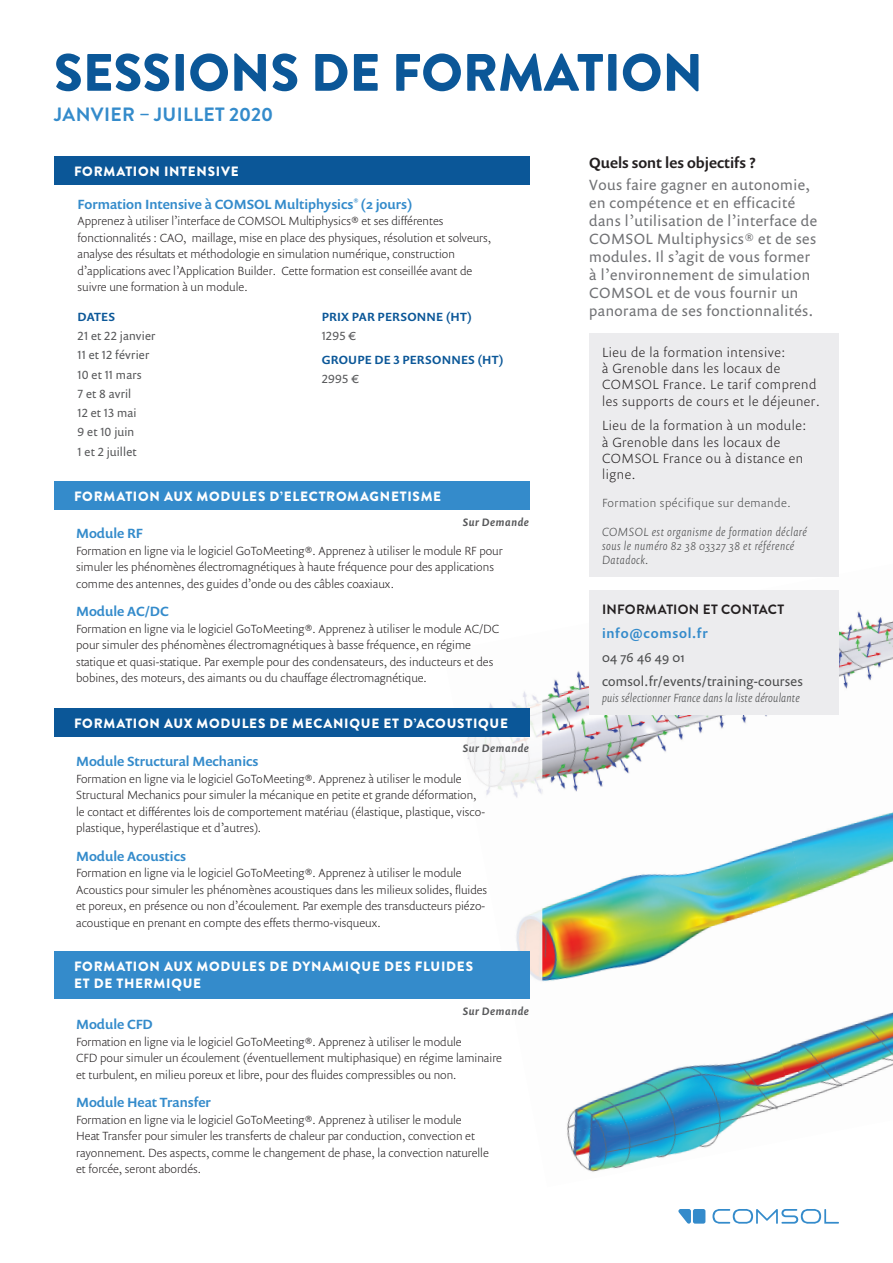
<style>
.page{position:relative;width:893px;height:1263px;background:#fff}
.page>*{position:absolute;margin:0;border:0;box-sizing:border-box;transform-origin:0 0}
.t1{font:900 52.5px "Brandon Grotesque";color:#0b5798}
.t2{font:700 19.2px "Brandon Grotesque";letter-spacing:.02em;color:#348bcb}
.t3{font:15px/18px "Prenton RP Pro";letter-spacing:.03em;color:#717275}
.t4{font:500 15px "Prenton RP Pro";color:#231f20}
.t5{font:300 13.5px/16.2px "Prenton RP Pro";letter-spacing:.04em;color:#231f20}
.t6{font:900 13.5px/16.5px "Brandon Grotesque";letter-spacing:.055em;color:#fff}
.t7{font:500 13.5px "Prenton RP Pro";color:#348bcb}
.t8{font:13.5px/24px "Prenton RP Pro";letter-spacing:.015em;color:#4b4c4d}
.t9{font:700 13.5px "Brandon Grotesque";letter-spacing:.015em;color:#231f20}
.t10{font:500 13.5px "Prenton RP Pro";letter-spacing:.055em;color:#348bcb}
.t11{font:300 12px/16.5px "Prenton RP Pro";color:#231f20}
.t12{font:12px/19.2px "Prenton RP Pro";letter-spacing:.015em;color:#57585a}
.t13{font:italic 300 12px/14.4px "Prenton RP Pro";letter-spacing:.04em;color:#4b4c4d}
.t14{font:500 12px "Prenton RP Pro";letter-spacing:.02em;color:#0b5798}
.t15{font:italic 300 12px "Prenton RP Pro";letter-spacing:.015em;color:#4b4c4d}
.t16{font:300 12px "Prenton RP Pro";letter-spacing:.04em;color:#4b4c4d}
.t17{font:italic 500 10.8px "Prenton RP Pro";letter-spacing:.055em;color:#57585a}
</style>
<div class="page">
<img style="left:542px;top:671px;width:201px;height:122px">
<img style="left:743px;top:611px;width:150px;height:256px">
<img style="left:542px;top:858px;width:198px;height:232px">
<img style="left:740px;top:836px;width:107px;height:266px">
<img style="left:800px;top:867px;width:93px;height:235px">
<img style="left:567px;top:1090px;width:230px;height:82px">
<img style="left:443px;top:691px;width:99px;height:308px">
<div style="left:54px;top:156px;width:475px;height:29px;background:#0b5798"></div>
<div style="left:54px;top:708px;width:475px;height:28px;background:#0b5798"></div>
<div style="left:54px;top:481px;width:475px;height:29px;background:#348bcb"></div>
<div style="left:54px;top:951px;width:475px;height:48px;background:#348bcb"></div>
<svg style="left:678px;top:1209px;width:161px;height:14px"></svg>
<div style="left:589px;top:334px;width:250px;height:243px;background:#ececee"></div>
<div style="left:589px;top:590px;width:250px;height:124px;background:#ececee"></div>
<h1 class="t1" style="left:54px;top:35px;width:650px">SESSIONS DE FORMATION</h1>
<h2 class="t2" style="left:54px;top:101px;width:221px">JANVIER – JUILLET 2020</h2>
<p class="t4" style="left:589px;top:152px;width:168px">Quels sont les objectifs ?</p>
<p class="t3" style="left:589px;top:176px;width:229px">Vous faire gagner en autonomie, en compétence et en efficacité dans l’utilisation de l’interface de<br>COMSOL Multiphysics® et de ses modules. Il s’agit de vous former à l’environnement de simulation<br>COMSOL et de vous fournir un panorama de ses fonctionnalités.</p>
<p class="t6" style="left:74px;top:163px;width:166px">FORMATION INTENSIVE</p>
<p class="t7" style="left:78px;top:195px;width:337px">Formation Intensive à COMSOL Multiphysics<sup>®</sup> (2 jours)</p>
<p class="t11" style="left:78px;top:212px;width:415px">Apprenez à utiliser l’interface de COMSOL Multiphysics® et ses différentes fonctionnalités : CAO, maillage, mise en place des physiques, résolution et solveurs, analyse des résultats et méthodologie en simulation numérique, construction d’applications avec l’Application Builder. Cette formation est conseillée avant de suivre une formation à un module.</p>
<p class="t14" style="left:322px;top:308px;width:152px">PRIX PAR PERSONNE (HT)</p>
<p class="t12" style="left:322px;top:326px;width:36px">1295 €</p>
<p class="t14" style="left:322px;top:351px;width:184px">GROUPE DE 3 PERSONNES (HT)</p>
<p class="t12" style="left:322px;top:369px;width:39px">2995 €</p>
<p class="t14" style="left:78px;top:308px;width:39px">DATES</p>
<p class="t12" style="left:78px;top:326px;width:79px">21 et 22 janvier<br>11 et 12 février<br>10 et 11 mars<br>7 et 8 avril<br>12 et 13 mai<br>9 et 10 juin<br>1 et 2 juillet</p>
<p class="t5" style="left:602px;top:344px;width:219px">Lieu de la formation intensive:<br>à Grenoble dans les locaux de<br>COMSOL France. Le tarif comprend les supports de cours et le déjeuner.</p>
<p class="t5" style="left:602px;top:417px;width:206px">Lieu de la formation à un module: à Grenoble dans les locaux de<br>COMSOL France ou à distance en ligne.</p>
<p class="t16" style="left:602px;top:494px;width:190px">Formation spécifique sur demande.</p>
<p class="t13" style="left:602px;top:524px;width:206px">COMSOL est organisme de formation déclaré sous le numéro 82 38 03327 38 et référencé<br>Datadock.</p>
<p class="t9" style="left:602px;top:600px;width:184px">INFORMATION ET CONTACT</p>
<p class="t10" style="left:602px;top:624px;width:107px">info@comsol.fr</p>
<p class="t8" style="left:602px;top:645px;width:202px">04 76 46 49 01 comsol.fr/events/training-courses</p>
<p class="t15" style="left:602px;top:689px;width:199px">puis sélectionner France dans la liste déroulante</p>
<p class="t6" style="left:74px;top:488px;width:369px">FORMATION AUX MODULES D’ELECTROMAGNETISME</p>
<p class="t17" style="left:463px;top:515px;width:68px">Sur Demande</p>
<p class="t7" style="left:76px;top:524px;width:68px">Module RF</p>
<p class="t11" style="left:76px;top:542px;width:428px">Formation en ligne via le logiciel GoToMeeting®. Apprenez à utiliser le module RF pour simuler les phénomènes électromagnétiques à haute fréquence pour des applications comme des antennes, des guides d’onde ou des câbles coaxiaux.</p>
<p class="t7" style="left:76px;top:602px;width:94px">Module AC/DC</p>
<p class="t11" style="left:76px;top:620px;width:424px">Formation en ligne via le logiciel GoToMeeting®. Apprenez à utiliser le module AC/DC pour simuler des phénomènes électromagnétiques à basse fréquence, en régime statique et quasi-statique. Par exemple pour des condensateurs, des inducteurs et des bobines, des moteurs, des aimants ou du chauffage électromagnétique.</p>
<p class="t6" style="left:74px;top:715px;width:435px">FORMATION AUX MODULES DE MECANIQUE ET D’ACOUSTIQUE</p>
<p class="t17" style="left:463px;top:741px;width:68px">Sur Demande</p>
<p class="t7" style="left:76px;top:752px;width:184px">Module Structural Mechanics</p>
<p class="t11" style="left:76px;top:770px;width:410px">Formation en ligne via le logiciel GoToMeeting®. Apprenez à utiliser le module Structural Mechanics pour simuler la mécanique en petite et grande déformation, le contact et différentes lois de comportement matériau (élastique, plastique, visco&shy;plastique, hyperélastique et d’autres).</p>
<p class="t7" style="left:76px;top:847px;width:111px">Module Acoustics</p>
<p class="t11" style="left:76px;top:864px;width:413px">Formation en ligne via le logiciel GoToMeeting®. Apprenez à utiliser le module Acoustics pour simuler les phénomènes acoustiques dans les milieux solides, fluides et poreux, en présence ou non d’écoulement. Par exemple des transducteurs piézo&shy;acoustique en prenant en compte des effets thermo-visqueux.</p>
<p class="t6" style="left:74px;top:958px;width:400px">FORMATION AUX MODULES DE DYNAMIQUE DES FLUIDES<br>ET DE THERMIQUE</p>
<p class="t17" style="left:463px;top:1004px;width:68px">Sur Demande</p>
<p class="t7" style="left:76px;top:1015px;width:78px">Module CFD</p>
<p class="t11" style="left:76px;top:1033px;width:427px">Formation en ligne via le logiciel GoToMeeting®. Apprenez à utiliser le module<br>CFD pour simuler un écoulement (éventuellement multiphasique) en régime laminaire et turbulent, en milieu poreux et libre, pour des fluides compressibles ou non.</p>
<p class="t7" style="left:76px;top:1093px;width:136px">Module Heat Transfer</p>
<p class="t11" style="left:76px;top:1111px;width:414px">Formation en ligne via le logiciel GoToMeeting®. Apprenez à utiliser le module<br>Heat Transfer pour simuler les transferts de chaleur par conduction, convection et rayonnement. Des aspects, comme le changement de phase, la convection naturelle et forcée, seront abordés.</p>
</div>
